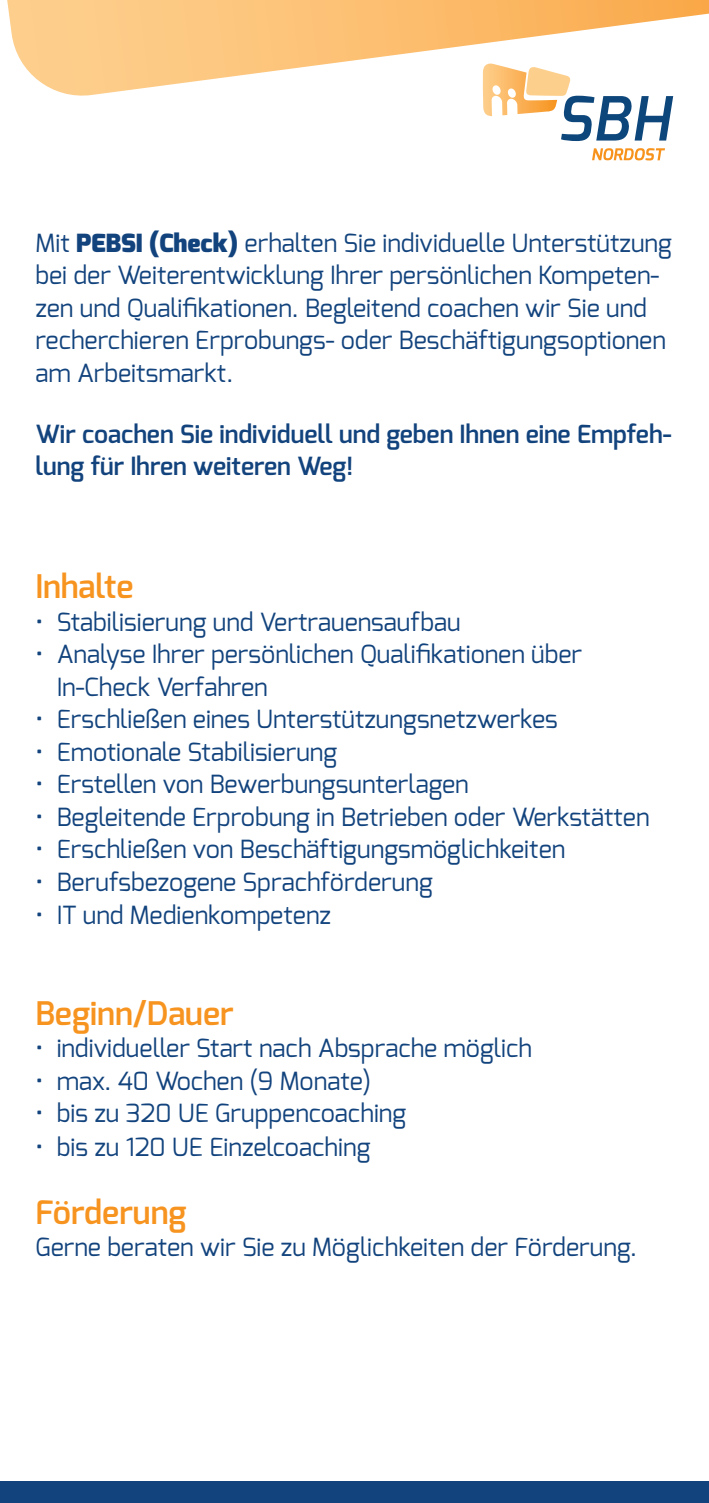
<style>
.page{position:relative;width:709px;height:1503px;background:#fff}
.page>*{position:absolute;margin:0;border:0;box-sizing:border-box;transform-origin:0 0}
.t1{font:600 32.5px "Exo";color:#f79420}
.t2{font:25px/32.5px "Exo";color:#12437d}
.t3{font:600 25px/32.5px "Exo";color:#12437d}
.s1{font-weight:900}
</style>
<div class="page">
<svg style="left:7px;top:0;width:702px;height:97px"></svg>
<div style="left:0;top:1481px;width:709px;height:21px;background:#12437d"></div>
<svg style="left:592px;top:148px;width:73px;height:12px"></svg>
<svg style="left:483px;top:64px;width:190px;height:77px"></svg>
<p class="t2" style="left:35px;top:226px;width:638px">Mit <span class="s1">PEBSI (Check)</span> erhalten Sie individuelle Unterstützung bei der Weiterentwicklung Ihrer persönlichen Kompeten&shy;zen und Qualifikationen. Begleitend coachen wir Sie und recherchieren Erprobungs- oder Beschäftigungsoptionen am Arbeitsmarkt.</p>
<p class="t3" style="left:35px;top:417px;width:637px">Wir coachen Sie individuell und geben Ihnen eine Empfeh&shy;lung für Ihren weiteren Weg!</p>
<h1 class="t1" style="left:35px;top:566px;width:100px">Inhalte</h1>
<p class="t2" style="left:35px;top:605px;width:427px">• Stabilisierung und Vertrauensaufbau</p>
<p class="t2" style="left:57px;top:638px;width:527px;text-indent:-21px">• Analyse Ihrer persönlichen Qualifikationen über<br>In-Check Verfahren</p>
<p class="t2" style="left:35px;top:703px;width:524px">• Erschließen eines Unterstützungsnetzwerkes</p>
<p class="t2" style="left:35px;top:735px;width:303px">• Emotionale Stabilisierung</p>
<p class="t2" style="left:35px;top:768px;width:435px">• Erstellen von Bewerbungsunterlagen</p>
<p class="t2" style="left:35px;top:800px;width:615px">• Begleitende Erprobung in Betrieben oder Werkstätten</p>
<p class="t2" style="left:35px;top:833px;width:531px">• Erschließen von Beschäftigungsmöglichkeiten</p>
<p class="t2" style="left:35px;top:865px;width:399px">• Berufsbezogene Sprachförderung</p>
<p class="t2" style="left:35px;top:898px;width:297px">• IT und Medienkompetenz</p>
<h1 class="t1" style="left:35px;top:992px;width:200px">Beginn/Dauer</h1>
<p class="t2" style="left:35px;top:1031px;width:498px">• individueller Start nach Absprache möglich</p>
<p class="t2" style="left:35px;top:1064px;width:337px">• max. 40 Wochen (9 Monate)</p>
<p class="t2" style="left:35px;top:1096px;width:372px">• bis zu 320 UE Gruppencoaching</p>
<p class="t2" style="left:35px;top:1130px;width:336px">• bis zu 120 UE Einzelcoaching</p>
<h1 class="t1" style="left:35px;top:1191px;width:153px">Förderung</h1>
<p class="t2" style="left:35px;top:1230px;width:603px">Gerne beraten wir Sie zu Möglichkeiten der Förderung.</p>
</div>
